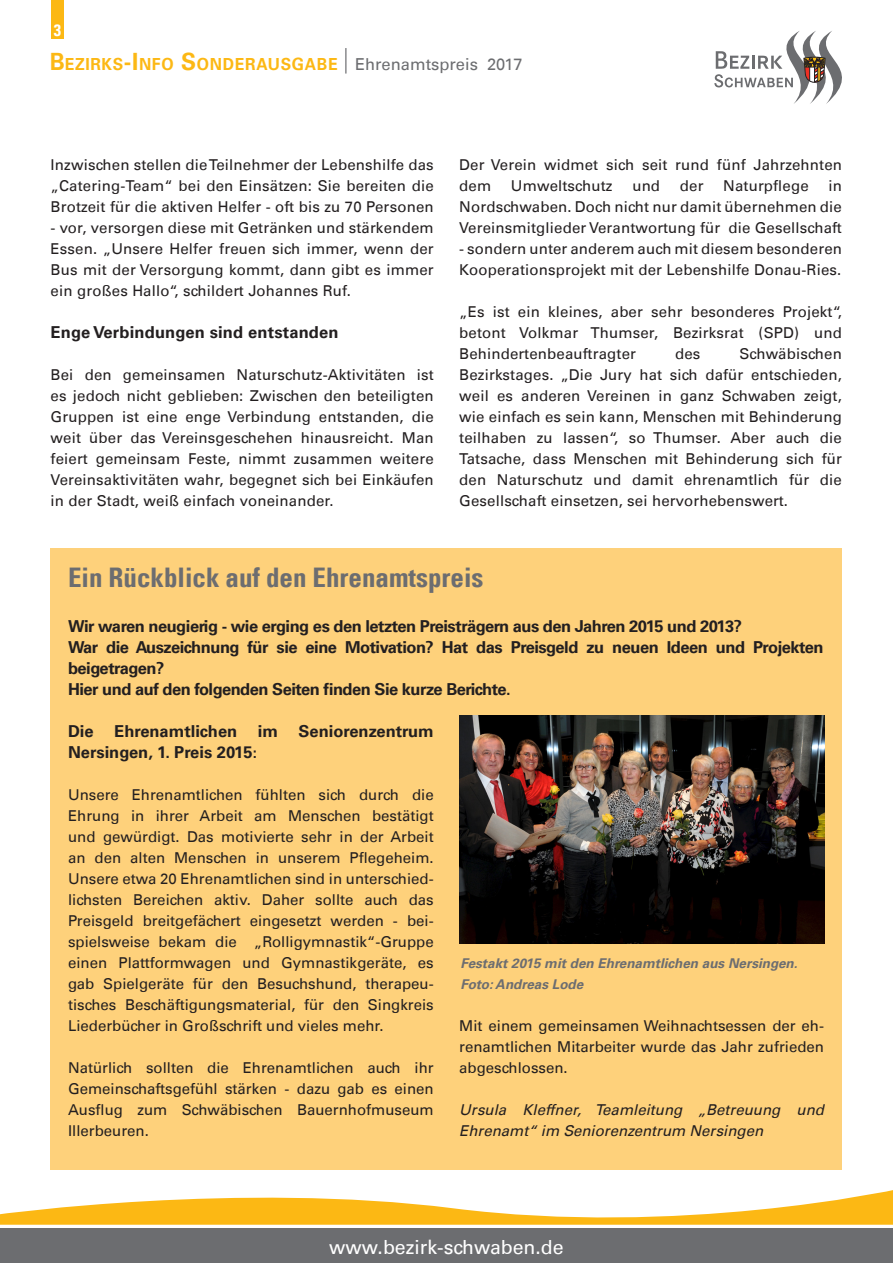
<style>
.page{position:relative;width:893px;height:1263px;background:#fff}
.page>*{position:absolute;margin:0;border:0;box-sizing:border-box;transform-origin:0 0}
.t1{font:700 condensed 27px "Univers LT";color:#6c6d70}
.t2{font:19.5px "Univers LT";color:#fff}
.t3{font:700 16.65px "Univers LT";letter-spacing:.045em;color:#fcb814;scale:.94 1}
.t4{font:700 16.5px/21px "Univers LT";letter-spacing:-.03em;color:#231f20}
.t5{font:700 16.5px/21px "Univers LT";color:#231f20}
.t6{font:700 16.5px "Univers LT";letter-spacing:.01em;color:#231f20}
.t7{font:700 condensed 16.5px "Univers LT";color:#fff}
.t8{font:15px/21px "Univers LT";letter-spacing:.01em;color:#231f20;text-align:justify}
.t9{font:italic 15px/21px "Univers LT";color:#231f20}
.t10{font:italic 700 13.5px/21px "Univers LT";color:#6c6d70}
.s1{font-size:23.85px}
.s2{font-weight:400;font-size:16.5px;color:#6c6d70}
.s3{font-size:15px}
</style>
<div class="page">
<div style="left:51px;top:0;width:13px;height:38px;background:#fcb814"></div>
<svg style="left:714px;top:31px;width:128px;height:73px"></svg>
<svg style="left:345px;top:48px;width:1px;height:26px"></svg>
<div style="left:0;top:1229px;width:893px;height:34px;background:#6c6d70"></div>
<svg style="left:0;top:1190px;width:893px;height:39px"></svg>
<div style="left:51px;top:548px;width:791px;height:621px;background:#fed17b"></div>
<img style="left:459px;top:715px;width:365px;height:229px">
<p class="t7" style="left:54px;top:20px;width:9px">3</p>
<p class="t3" style="left:50px;top:55px;width:505px"><span class="s1">B</span>EZIRKS<span class="s1">-I</span> NFO <span class="s1">S</span>ONDERAUSGABE <span class="s2">Ehrenamtspreis 2017</span></p>
<p class="t8" style="left:51px;top:154px;width:385px">Inzwischen stellen die Teilnehmer der Lebenshilfe das „Catering-Team“ bei den Einsätzen: Sie bereiten die Brotzeit für die aktiven Helfer - oft bis zu 70 Personen</p>
<p class="t8" style="left:51px;top:217px;width:385px">- vor, versorgen diese mit Getränken und stärkendem Essen. „Unsere Helfer freuen sich immer, wenn der Bus mit der Versorgung kommt, dann gibt es immer ein großes Hallo“, schildert Johannes Ruf.</p>
<p class="t6" style="left:51px;top:323px;width:289px">Enge Verbindungen sind entstanden</p>
<p class="t8" style="left:51px;top:364px;width:385px">Bei den gemeinsamen Naturschutz-Aktivitäten ist es jedoch nicht geblieben: Zwischen den beteiligten Gruppen ist eine enge Verbindung entstanden, die weit über das Vereinsgeschehen hinausreicht. Man feiert gemeinsam Feste, nimmt zusammen weitere Vereinsaktivitäten wahr, begegnet sich bei Einkäufen in der Stadt, weiß einfach voneinander.</p>
<p class="t8" style="left:459px;top:154px;width:384px">Der Verein widmet sich seit rund fünf Jahrzehnten dem</p>
<p class="t8" style="left:511px;top:175px;width:103px">Umweltschutz</p>
<p class="t8" style="left:632px;top:175px;width:29px">und</p>
<p class="t8" style="left:680px;top:175px;width:25px">der</p>
<p class="t8" style="left:723px;top:175px;width:87px">Naturpflege</p>
<p class="t8" style="left:459px;top:175px;width:384px;text-indent:369px">in Nordschwaben. Doch nicht nur damit übernehmen die Vereinsmitglieder Verantwortung für die Gesellschaft</p>
<p class="t8" style="left:459px;top:238px;width:384px">- sondern unter anderem auch mit diesem besonderen<br>Kooperationsprojekt mit der Lebenshilfe Donau-Ries.</p>
<p class="t8" style="left:459px;top:301px;width:384px">„Es ist ein kleines, aber sehr besonderes Projekt“, betont Volkmar Thumser, Bezirksrat (SPD) und Behindertenbeauftragter</p>
<p class="t8" style="left:459px;top:343px;width:384px;text-indent:280px">Schwäbischen Bezirkstages. „Die Jury hat sich dafür entschieden, weil es anderen Vereinen in ganz Schwaben zeigt, wie einfach es sein kann, Menschen mit Behinderung teilhaben zu lassen“, so Thumser. Aber auch die Tatsache, dass Menschen mit Behinderung sich für den Naturschutz und damit ehrenamtlich für die Gesellschaft einsetzen, sei hervorhebenswert.</p>
<p class="t8" style="left:675px;top:343px;width:27px">des</p>
<h1 class="t1" style="left:68px;top:560px;width:417px">Ein Rückblick auf den Ehrenamtspreis</h1>
<p class="t4" style="left:68px;top:616px;width:757px">Wir waren neugierig - wie erging es den letzten Preisträgern aus den Jahren 2015 und 2013?<br>War die Auszeichnung für sie eine Motivation? Hat das Preisgeld zu neuen Ideen und Projekten beigetragen?<br>Hier und auf den folgenden Seiten finden Sie kurze Berichte.</p>
<p class="t5" style="left:68px;top:721px;width:367px">Die Ehrenamtlichen im Seniorenzentrum<br>Nersingen, 1. Preis 2015<span class="s3">:</span></p>
<p class="t8" style="left:68px;top:784px;width:367px">Unsere Ehrenamtlichen fühlten sich durch die Ehrung in ihrer Arbeit am Menschen bestätigt und gewürdigt. Das motivierte sehr in der Arbeit an den alten Menschen in unserem Pflegeheim.<br>Unsere etwa 20 Ehrenamtlichen sind in unterschied&shy;lichsten Bereichen aktiv. Daher sollte auch das Preisgeld breitgefächert eingesetzt werden - bei&shy;spielsweise bekam die „Rolligymnastik“-Gruppe einen Plattformwagen und Gymnastikgeräte, es gab Spielgeräte für den Besuchshund, therapeu&shy;tisches Beschäftigungsmaterial, für den Singkreis Liederbücher in Großschrift und vieles mehr.</p>
<p class="t8" style="left:68px;top:1057px;width:367px">Natürlich sollten die Ehrenamtlichen auch ihr Gemeinschaftsgefühl stärken - dazu gab es einen Ausflug zum Schwäbischen Bauernhofmuseum Illerbeuren.</p>
<p class="t10" style="left:460px;top:953px;width:339px">Festakt 2015 mit den Ehrenamtlichen aus Nersingen.<br>Foto: Andreas Lode</p>
<p class="t8" style="left:459px;top:1015px;width:366px">Mit einem gemeinsamen Weihnachtsessen der eh&shy;renamtlichen Mitarbeiter wurde das Jahr zufrieden abgeschlossen.</p>
<p class="t9" style="left:459px;top:1099px;width:366px">Ursula Kleffner, Teamleitung „Betreuung und<br>Ehrenamt“ im Seniorenzentrum Nersingen</p>
<h2 class="t2" style="left:329px;top:1235px;width:236px">www.bezirk-schwaben.de</h2>
</div>
